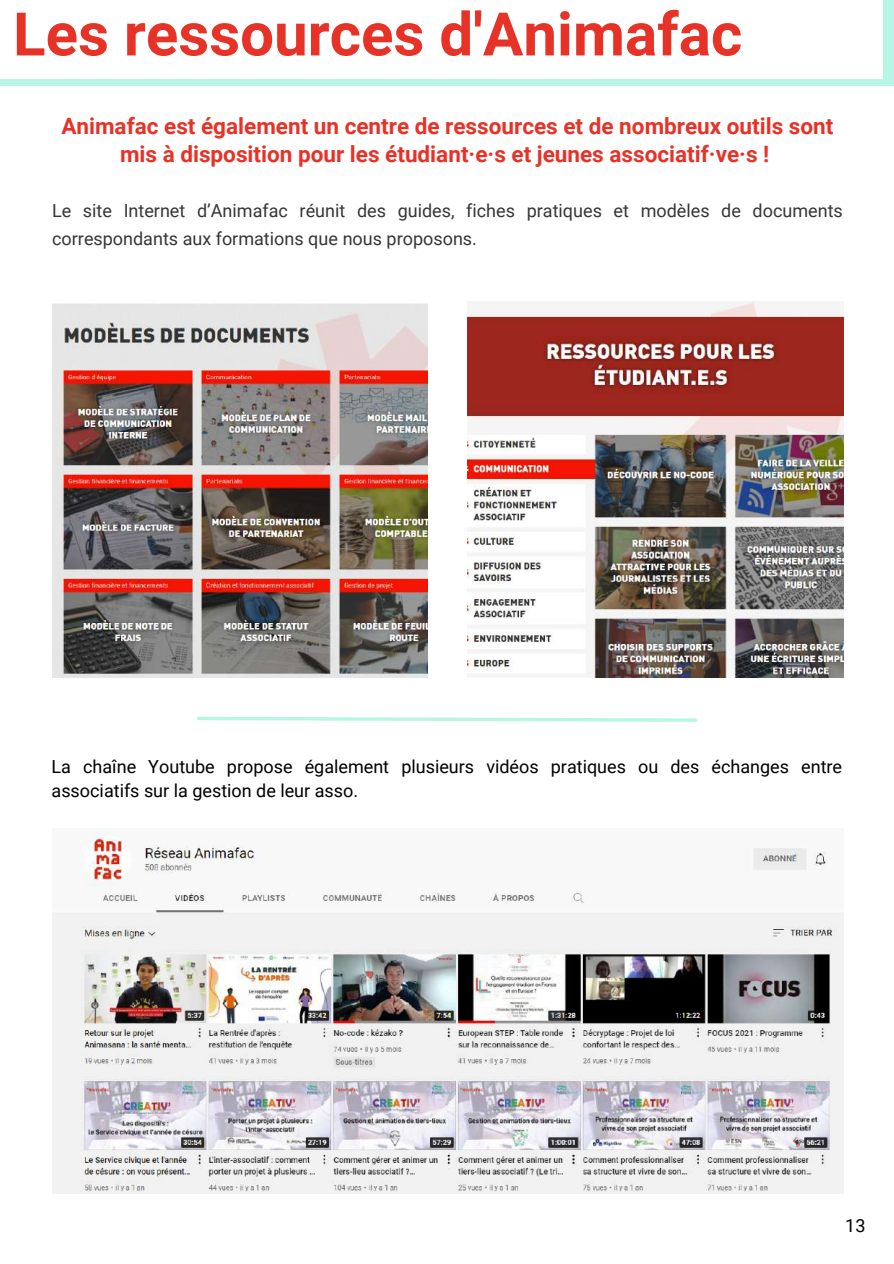
<style>
.page{position:relative;width:894px;height:1264px;background:#fff}
.page>*{position:absolute;margin:0;border:0;box-sizing:border-box;transform-origin:0 0}
.t1{font:700 60px "Roboto";color:#e73227}
.t2{font:700 22.5px/28.2px "Roboto";color:#e73227;text-align:center}
.t3{font:18px/28.2px "Roboto";color:#363636}
.t4{font:18px/24.8px "Roboto";color:#000}
</style>
<div class="page">
<div style="left:0;top:0;width:893px;height:86px;background:#b7f6e5"></div>
<div style="left:0;top:0;width:882px;height:78px;background:#fff"></div>
<img style="left:52px;top:303px;width:375px;height:374px">
<img style="left:467px;top:302px;width:376px;height:375px">
<img style="left:52px;top:828px;width:791px;height:365px">
<svg style="left:197px;top:716px;width:500px;height:6px"></svg>
<h1 class="t1" style="left:13px;top:0;width:730px">Les ressources d'Animafac</h1>
<p class="t2" style="left:61px;top:112px;width:773px">Animafac est également un centre de ressources et de nombreux outils sont mis à disposition pour les étudiant·e·s et jeunes associatif·ve·s !</p>
<p class="t3" style="left:52px;top:197px;width:792px">Le site Internet d’Animafac réunit des guides, fiches pratiques et modèles de documents correspondants aux formations que nous proposons.</p>
<p class="t4" style="left:52px;top:754px;width:791px">La chaîne Youtube propose également plusieurs vidéos pratiques ou des échanges entre associatifs sur la gestion de leur asso.</p>
<p class="t4" style="left:845px;top:1213px;width:22px">13</p>
</div>
